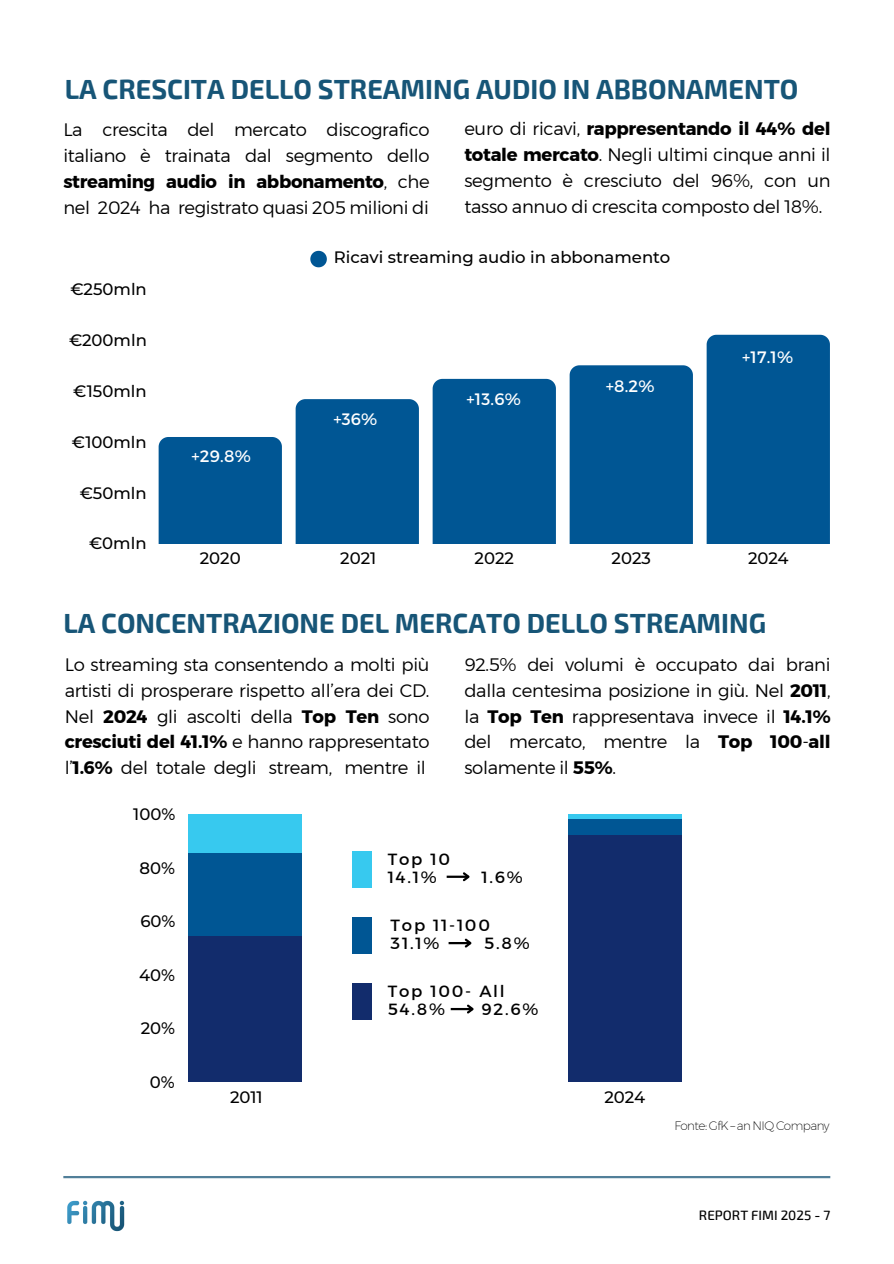
<style>
.page{position:relative;width:894px;height:1264px;background:#fff}
.page>*{position:absolute;margin:0;border:0;box-sizing:border-box;transform-origin:0 0}
.t1{font:700 27px "Exo 2";color:#175577}
.t2{font:18px/25.8px "Kief Montaser Light";letter-spacing:-.015em;color:#000;text-align:justify}
.t3{font:500 16.5px "Montserrat";color:#000}
.t4{font:16.5px "Kief Montaser Regular";letter-spacing:.105em;color:#000}
.t5{font:16.5px "Montserrat";letter-spacing:.015em;color:#fff}
.t6{font:500 13.5px "Exo 2";color:#000}
.t7{font:300 12px "Kief Montaser Extra";letter-spacing:-.04em;color:#000}
.s1{font-family:"Kief Montaser Bold"}
</style>
<div class="page">
<hr style="left:63px;top:1175px;width:767px;height:3px;background:#175577">
<svg style="left:310px;top:251px;width:17px;height:16px"></svg>
<div style="left:158px;top:437px;width:124px;height:106px;background:#005694"></div>
<div style="left:295px;top:399px;width:124px;height:144px;background:#005694"></div>
<div style="left:432px;top:379px;width:123px;height:164px;background:#005694"></div>
<div style="left:569px;top:365px;width:123px;height:178px;background:#005694"></div>
<div style="left:706px;top:335px;width:123px;height:208px;background:#005694"></div>
<div style="left:188px;top:935px;width:114px;height:147px;background:#122c6c"></div>
<div style="left:188px;top:852px;width:114px;height:83px;background:#005694"></div>
<div style="left:188px;top:814px;width:114px;height:38px;background:#37c9ef"></div>
<div style="left:567px;top:834px;width:114px;height:248px;background:#122c6c"></div>
<div style="left:567px;top:818px;width:114px;height:16px;background:#005694"></div>
<hr style="left:567px;top:814px;width:114px;height:4px;background:#37c9ef">
<div style="left:352px;top:851px;width:19px;height:36px;background:#37c9ef"></div>
<hr style="left:446px;top:875px;width:22px;height:2px;background:#000">
<svg style="left:460px;top:872px;width:10px;height:10px"></svg>
<div style="left:352px;top:917px;width:19px;height:36px;background:#005694"></div>
<hr style="left:448px;top:942px;width:22px;height:2px;background:#000">
<svg style="left:462px;top:938px;width:10px;height:10px"></svg>
<div style="left:352px;top:983px;width:19px;height:36px;background:#122c6c"></div>
<hr style="left:450px;top:1007px;width:22px;height:3px;background:#000">
<svg style="left:464px;top:1004px;width:10px;height:10px"></svg>
<img style="left:67px;top:1200px;width:58px;height:32px">
<h1 class="t1" style="left:65px;top:72px;width:735px">LA CRESCITA DELLO STREAMING AUDIO IN ABBONAMENTO</h1>
<p class="t2" style="left:63px;top:117px;width:368px">La crescita del mercato discografico italiano è trainata dal segmento dello <span class="s1">streaming audio in abbonamento</span>, che nel 2024 ha registrato quasi 205 milioni di</p>
<p class="t2" style="left:464px;top:116px;width:367px">euro di ricavi, <span class="s1">rappresentando il 44% del totale mercato</span>. Negli ultimi cinque anni il segmento è cresciuto del 96%, con un tasso annuo di crescita composto del 18%.</p>
<p class="t3" style="left:70px;top:279px;width:78px">€250mln</p>
<p class="t3" style="left:69px;top:330px;width:79px">€200mln</p>
<p class="t3" style="left:73px;top:381px;width:75px">€150mln</p>
<p class="t3" style="left:72px;top:431px;width:76px">€100mln</p>
<p class="t3" style="left:80px;top:482px;width:68px">€50mln</p>
<p class="t3" style="left:89px;top:533px;width:59px">€0mln</p>
<h2 class="t5" style="left:191px;top:445px;width:61px">+29.8%</h2>
<p class="t3" style="left:333px;top:247px;width:338px">Ricavi streaming audio in abbonamento</p>
<h2 class="t5" style="left:333px;top:408px;width:46px">+36%</h2>
<h2 class="t5" style="left:466px;top:388px;width:56px">+13.6%</h2>
<h1 class="t5" style="left:605px;top:375px;width:50px">+8.2%</h1>
<p class="t5" style="left:741px;top:346px;width:53px">+17.1%</p>
<p class="t3" style="left:200px;top:547px;width:42px">2020</p>
<p class="t3" style="left:340px;top:547px;width:37px">2021</p>
<p class="t3" style="left:474px;top:547px;width:41px">2022</p>
<p class="t3" style="left:611px;top:547px;width:41px">2023</p>
<p class="t3" style="left:747px;top:547px;width:42px">2024</p>
<h3 class="t1" style="left:63px;top:605px;width:704px">LA CONCENTRAZIONE DEL MERCATO DELLO STREAMING</h3>
<h3 class="t2" style="left:65px;top:651px;width:366px">Lo streaming sta consentendo a molti più artisti di prosperare rispetto all’era dei CD.<br>Nel <span class="s1">2024</span> gli ascolti della <span class="s1">Top Ten</span> sono <span class="s1">cresciuti del 41.1%</span> e hanno rappresentato l’<span class="s1">1.6%</span> del totale degli stream, mentre il</h3>
<h3 class="t2" style="left:464px;top:651px;width:367px">92.5% dei volumi è occupato dai brani dalla centesima posizione in giù. Nel <span class="s1">2011</span>, la <span class="s1">Top Ten</span> rappresentava invece il <span class="s1">14.1% </span>del mercato, mentre la <span class="s1">Top 100</span>-<span class="s1">all </span>solamente il <span class="s1">55%</span>.</h3>
<p class="t3" style="left:133px;top:804px;width:43px">100%</p>
<p class="t3" style="left:139px;top:857px;width:37px">80%</p>
<p class="t3" style="left:140px;top:911px;width:37px">60%</p>
<p class="t3" style="left:139px;top:964px;width:37px">40%</p>
<p class="t3" style="left:141px;top:1018px;width:36px">20%</p>
<p class="t3" style="left:150px;top:1071px;width:26px">0%</p>
<p class="t4" style="left:388px;top:848px;width:64px">Top 10</p>
<p class="t4" style="left:388px;top:867px;width:50px">14.1%</p>
<h3 class="t4" style="left:481px;top:867px;width:43px">1.6%</h3>
<h3 class="t4" style="left:390px;top:914px;width:101px">Top 11-100</h3>
<p class="t4" style="left:390px;top:933px;width:50px">31.1%</p>
<h3 class="t4" style="left:484px;top:933px;width:47px">5.8%</h3>
<h3 class="t4" style="left:388px;top:980px;width:118px">Top 100- All</h3>
<h3 class="t4" style="left:388px;top:999px;width:59px">54.8%</h3>
<h3 class="t4" style="left:481px;top:999px;width:59px">92.6%</h3>
<p class="t3" style="left:230px;top:1086px;width:34px">2011</p>
<p class="t3" style="left:604px;top:1086px;width:42px">2024</p>
<h3 class="t7" style="left:674px;top:1118px;width:157px">Fonte: GfK – an NIQ Company</h3>
<p class="t6" style="left:698px;top:1206px;width:133px">REPORT FIMI 2025 - 7</p>
</div>
